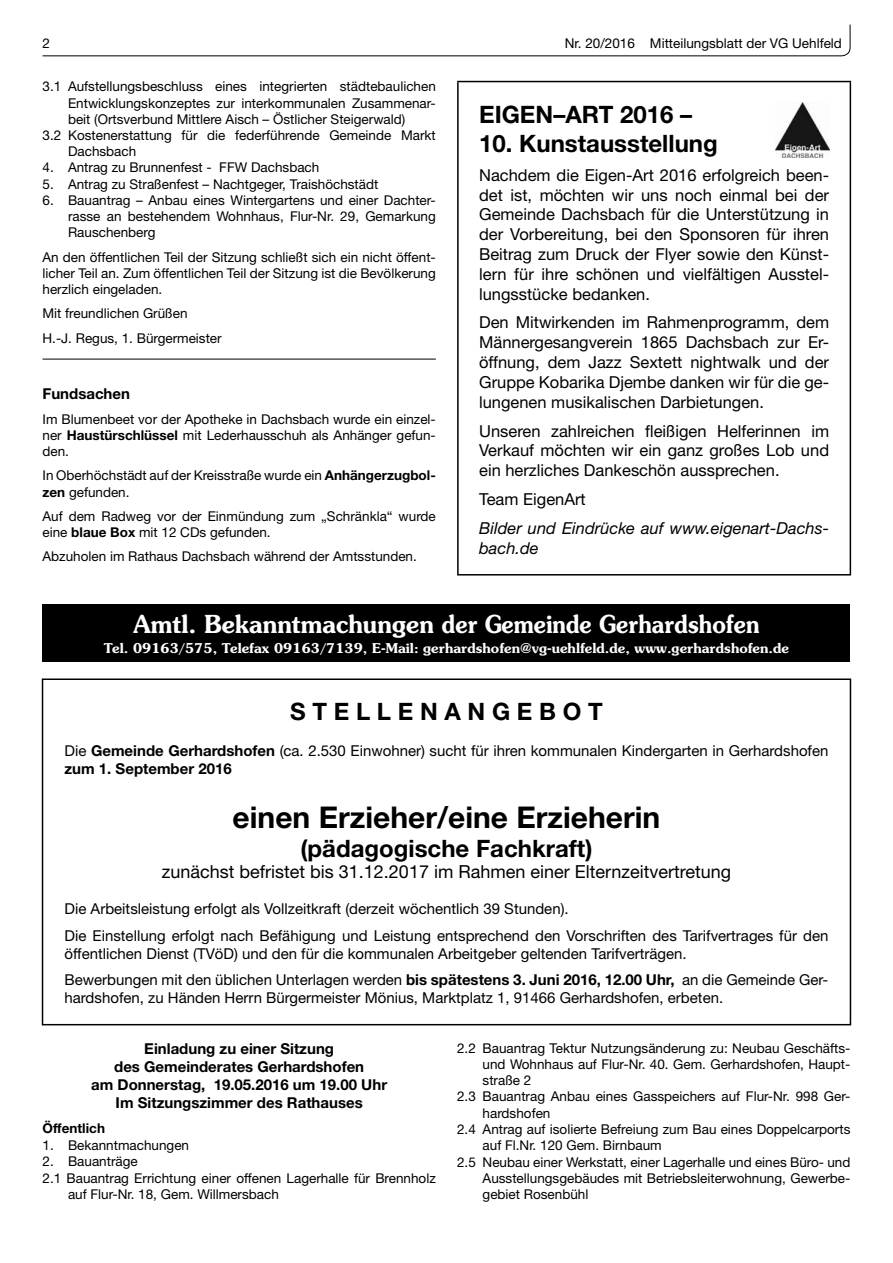
<style>
.page{position:relative;width:893px;height:1263px;background:#fff}
.page>*{position:absolute;margin:0;border:0;box-sizing:border-box;transform-origin:0 0}
.t1{font:700 30px "Helvetica Neue";color:#000}
.t2{font:600 24.75px "Souvenir";color:#fff;scale:.95 1}
.t3{font:700 24px "Helvetica Neue";color:#000}
.t4{font:18px "Helvetica Neue";color:#000}
.t5{font:16.5px/19.8px "Helvetica Neue";color:#000;text-align:justify}
.t6{font:italic 16.5px/19.8px "Helvetica Neue";color:#000}
.t7{font:15px/26.1px "Helvetica Neue";color:#000}
.t8{font:700 15px/18.3px "Helvetica Neue";color:#000;text-align:center}
.t9{font:13.5px/16.2px "Helvetica Neue";color:#000;text-align:justify}
.t10{font:600 13.5px "Souvenir";color:#fff}
.t11{font:700 13.5px "Helvetica Neue";color:#000}
.s1{font-weight:700}
</style>
<div class="page">
<svg style="left:42px;top:24px;width:809px;height:33px"></svg>
<hr style="left:43px;top:359px;width:393px;height:1px;background:#000">
<hr style="left:457px;top:81px;width:394px;height:1px;background:#000">
<hr style="left:457px;top:82px;width:2px;height:492px;background:#000">
<hr style="left:850px;top:82px;width:1px;height:492px;background:#000">
<hr style="left:457px;top:574px;width:394px;height:1px;background:#000">
<img style="left:775px;top:103px;width:54px;height:54px">
<div style="left:43px;top:604px;width:807px;height:57px;background:#000"></div>
<div style="left:42px;top:678px;width:809px;height:347px;border:2px solid #000"></div>
<p class="t9" style="left:43px;top:36px;width:9px">2</p>
<p class="t9" style="left:565px;top:36px;width:279px">Nr. 20/2016 Mitteilungsblatt der VG Uehlfeld</p>
<p class="t9" style="left:43px;top:80px;width:395px">3.1 Aufstellungsbeschluss eines integrierten städtebaulichen</p>
<p class="t9" style="left:68px;top:96px;width:369px">Entwicklungskonzeptes zur interkommunalen Zusammenar-</p>
<p class="t9" style="left:68px;top:112px;width:339px">beit (Ortsverbund Mittlere Aisch – Östlicher Steigerwald)</p>
<p class="t9" style="left:43px;top:128px;width:395px">3.2 Kostenerstattung für die federführende Gemeinde Markt</p>
<p class="t9" style="left:68px;top:145px;width:70px">Dachsbach</p>
<p class="t9" style="left:43px;top:161px;width:278px">4. Antrag zu Brunnenfest - FFW Dachsbach</p>
<p class="t9" style="left:43px;top:177px;width:337px">5. Antrag zu Straßenfest – Nachtgeger, Traishöchstädt</p>
<p class="t9" style="left:68px;top:193px;width:369px;text-indent:-26px">6. Bauantrag – Anbau eines Wintergartens und einer Dachter&shy;rasse an bestehendem Wohnhaus, Flur-Nr. 29, Gemarkung Rauschenberg</p>
<p class="t9" style="left:43px;top:250px;width:395px">An den öffentlichen Teil der Sitzung schließt sich ein nicht öffent&shy;licher Teil an. Zum öffentlichen Teil der Sitzung ist die Bevölkerung herzlich eingeladen.</p>
<p class="t9" style="left:43px;top:303px;width:181px;line-height:24.3px">Mit freundlichen Grüßen<br>H.-J. Regus, 1. Bürgermeister</p>
<h3 class="t3" style="left:479px;top:106px;width:214px">EIGEN–ART 2016 –</h3>
<h3 class="t3" style="left:479px;top:135px;width:240px">10. Kunstausstellung</h3>
<p class="t5" style="left:479px;top:167px;width:351px">Nachdem die Eigen-Art 2016 erfolgreich been&shy;det ist, möchten wir uns noch einmal bei der Gemeinde Dachsbach für die Unterstützung in der Vorbereitung, bei den Sponsoren für ihren Beitrag zum Druck der Flyer sowie den Künst&shy;lern für ihre schönen und vielfältigen Ausstel&shy;lungsstücke bedanken.</p>
<p class="t5" style="left:479px;top:314px;width:351px">Den Mitwirkenden im Rahmenprogramm, dem Männergesangverein 1865 Dachsbach zur Er&shy;öffnung, dem Jazz Sextett nightwalk und der Gruppe Kobarika Djembe danken wir für die ge&shy;lungenen musikalischen Darbietungen.</p>
<p class="t5" style="left:479px;top:422px;width:351px">Unseren zahlreichen fleißigen Helferinnen im Verkauf möchten wir ein ganz großes Lob und ein herzliches Dankeschön aussprechen.</p>
<p class="t5" style="left:479px;top:491px;width:108px">Team EigenArt</p>
<p class="t6" style="left:479px;top:520px;width:351px">Bilder und Eindrücke auf www.eigenart-Dachs&shy;bach.de</p>
<p class="t8" style="left:43px;top:386px;width:89px">Fundsachen</p>
<p class="t9" style="left:43px;top:412px;width:395px">Im Blumenbeet vor der Apotheke in Dachsbach wurde ein einzel&shy;ner <span class="s1">Haustürschlüssel</span> mit Lederhausschuh als Anhänger gefun&shy;den.</p>
<p class="t9" style="left:43px;top:469px;width:395px">In Oberhöchstädt auf der Kreisstraße wurde ein <span class="s1">Anhängerzugbol&shy;zen</span> gefunden.</p>
<p class="t9" style="left:43px;top:509px;width:395px">Auf dem Radweg vor der Einmündung zum „Schränkla“ wurde eine <span class="s1">blaue Box</span> mit 12 CDs gefunden.</p>
<p class="t9" style="left:43px;top:550px;width:376px">Abzuholen im Rathaus Dachsbach während der Amtsstunden.</p>
<h2 class="t2" style="left:133px;top:614px;width:660px">Amtl. Bekanntmachungen der Gemeinde Gerhardshofen</h2>
<p class="t10" style="left:104px;top:643px;width:687px">Tel. 09163/575, Telefax 09163/7139, E-Mail: gerhardshofen@vg-uehlfeld.de, www.gerhardshofen.de</p>
<h3 class="t3" style="left:290px;top:703px;width:314px">S T E L L E N A N G E B O T</h3>
<p class="t7" style="left:65px;top:743px;width:765px;line-height:18px">Die <span class="s1">Gemeinde Gerhardshofen</span> (ca. 2.530 Einwohner) sucht für ihren kommunalen Kindergarten in Gerhardshofen <span class="s1">zum 1. September 2016</span></p>
<h1 class="t1" style="left:233px;top:807px;width:429px">einen Erzieher/eine Erzieherin</h1>
<h3 class="t3" style="left:300px;top:840px;width:293px">(pädagogische Fachkraft)</h3>
<h3 class="t4" style="left:162px;top:865px;width:571px">zunächst befristet bis 31.12.2017 im Rahmen einer Elternzeitvertretung</h3>
<p class="t7" style="left:65px;top:897px;width:765px">Die Arbeitsleistung erfolgt als Vollzeitkraft (derzeit wöchentlich 39 Stunden).<br>Die Einstellung erfolgt nach Befähigung und Leistung entsprechend den Vorschriften des Tarifvertrages für den</p>
<p class="t7" style="left:65px;top:942px;width:765px">öffentlichen Dienst (TVöD) und den für die kommunalen Arbeitgeber geltenden Tarifverträgen.<br>Bewerbungen mit den üblichen Unterlagen werden <span class="s1">bis spätestens 3. Juni 2016, 12.00 Uhr,</span> an die Gemeinde Ger-</p>
<p class="t7" style="left:65px;top:986px;width:660px">hardshofen, zu Händen Herrn Bürgermeister Mönius, Marktplatz 1, 91466 Gerhardshofen, erbeten.</p>
<p class="t8" style="left:91px;top:1040px;width:297px">Einladung zu einer Sitzung<br>des Gemeinderates Gerhardshofen<br>am Donnerstag, 19.05.2016 um 19.00 Uhr Im Sitzungszimmer des Rathauses</p>
<p class="t11" style="left:43px;top:1124px;width:64px">Öffentlich</p>
<p class="t9" style="left:43px;top:1138px;width:148px">1. Bekanntmachungen</p>
<p class="t9" style="left:43px;top:1155px;width:97px">2. Bauanträge</p>
<p class="t9" style="left:43px;top:1171px;width:395px">2.1 Bauantrag Errichtung einer offenen Lagerhalle für Brennholz</p>
<p class="t9" style="left:68px;top:1187px;width:212px">auf Flur-Nr. 18, Gem. Willmersbach</p>
<p class="t9" style="left:457px;top:1041px;width:395px">2.2 Bauantrag Tektur Nutzungsänderung zu: Neubau Geschäfts-</p>
<p class="t9" style="left:483px;top:1057px;width:369px">und Wohnhaus auf Flur-Nr. 40. Gem. Gerhardshofen, Haupt-</p>
<p class="t9" style="left:483px;top:1073px;width:50px">straße 2</p>
<p class="t9" style="left:457px;top:1090px;width:395px">2.3 Bauantrag Anbau eines Gasspeichers auf Flur-Nr. 998 Ger-</p>
<p class="t9" style="left:483px;top:1106px;width:69px">hardshofen</p>
<p class="t9" style="left:457px;top:1122px;width:395px">2.4 Antrag auf isolierte Befreiung zum Bau eines Doppelcarports</p>
<p class="t9" style="left:483px;top:1139px;width:181px">auf Fl.Nr. 120 Gem. Birnbaum</p>
<p class="t9" style="left:457px;top:1155px;width:395px">2.5 Neubau einer Werkstatt, einer Lagerhalle und eines Büro- und</p>
<p class="t9" style="left:483px;top:1171px;width:369px">Ausstellungsgebäudes mit Betriebsleiterwohnung, Gewerbe-</p>
<p class="t9" style="left:483px;top:1187px;width:107px">gebiet Rosenbühl</p>
</div>
